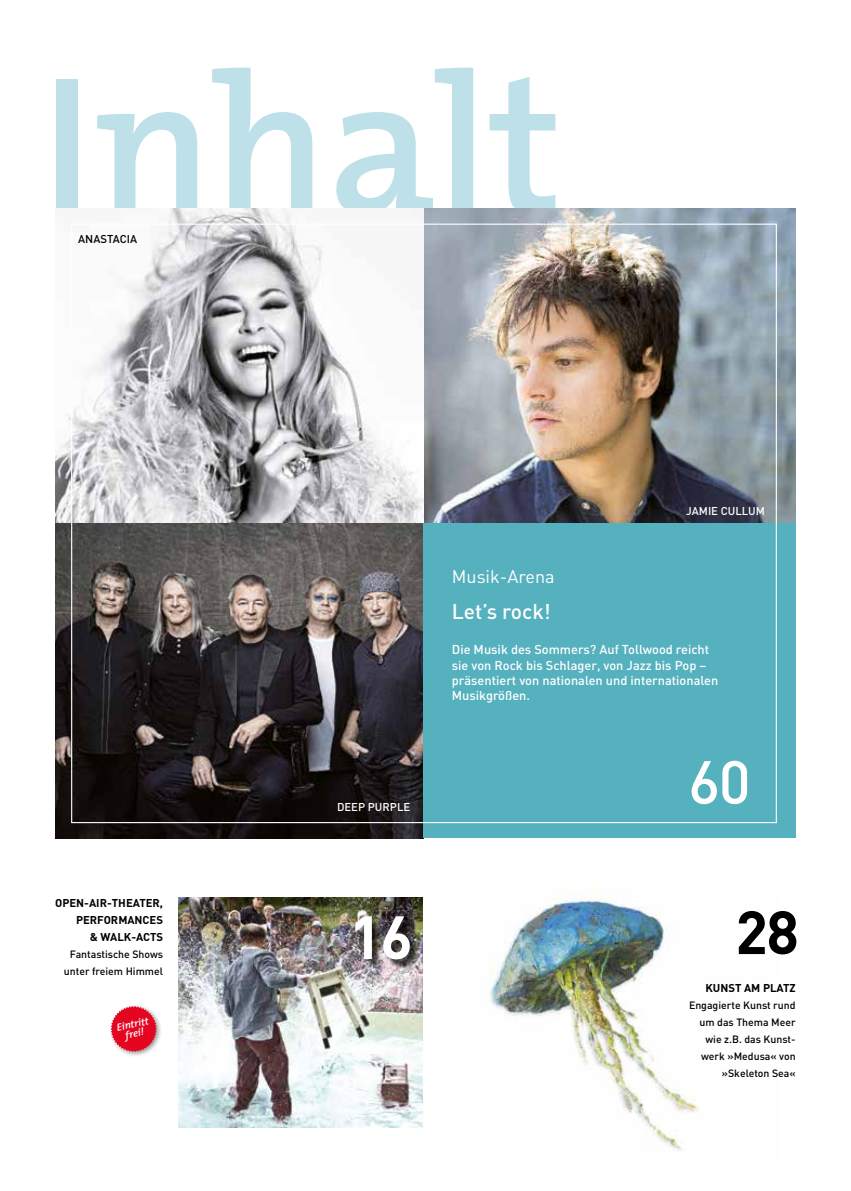
<style>
.page{position:relative;width:851px;height:1191px;background:#fff}
.page>*{position:absolute;margin:0;border:0;box-sizing:border-box;transform-origin:0 0}
.t1{font:600 198.3px "The Mix";color:#bee0e9}
.t2{font:700 60px "DIN";color:#fff}
.t3{font:700 60px "DIN";color:#000}
.t4{font:500 60px "DIN";color:#fff}
.t5{font:500 21px "DIN";color:#fff}
.t6{font:18px "DIN";color:#fff}
.t7{font:500 12.75px/15.3px "DIN";color:#fff}
.t8{font:700 11.25px/17px "DIN";color:#000;text-align:right}
.t9{font:500 11.25px "DIN";color:#fff}
.t10{font:500 11.25px "DIN";color:#000}
.t11{font:500 10.5px/17px "DIN";color:#000;text-align:right}
.t12{font:italic 600 10.35px/9.6px "The Mix";color:#fff;text-align:center}
</style>
<div class="page">
<img style="left:411px;top:889px;width:287px;height:262px">
<img style="left:423px;top:208px;width:372px;height:315px">
<svg style="left:55px;top:208px;width:368px;height:315px"></svg>
<img style="left:55px;top:523px;width:368px;height:315px">
<div style="left:423px;top:523px;width:372px;height:315px;background:#56b1bf"></div>
<img style="left:179px;top:897px;width:243px;height:230px">
<div style="left:356px;top:917px;width:64px;height:52px;background:#000;opacity:.75"></div>
<div style="left:108px;top:1003px;width:55px;height:55px;background:#000;opacity:.4"></div>
<svg style="left:111px;top:1006px;width:46px;height:46px"></svg>
<h1 class="t1" style="left:40px;top:-20px;width:523px">Inhalt</h1>
<p class="t10" style="left:78px;top:231px;width:60px">ANASTACIA</p>
<p class="t8" style="left:55px;top:894px;width:109px">OPEN-AIR-THEATER,<br>PERFORMANCES<br>&amp; WALK-ACTS</p>
<p class="t11" style="left:64px;top:945px;width:101px;text-align:center">Fantastische Shows unter freiem Himmel</p>
<p class="t12" style="left:116px;top:1022px;width:34px;rotate:-12deg">Eintritt frei!</p>
<h3 class="t6" style="left:452px;top:565px;width:104px">Musik-Arena</h3>
<p class="t9" style="left:686px;top:504px;width:80px">JAMIE CULLUM</p>
<p class="t9" style="left:337px;top:800px;width:75px">DEEP PURPLE</p>
<h3 class="t5" style="left:452px;top:598px;width:100px">Let’s rock!</h3>
<p class="t7" style="left:452px;top:641px;width:268px">Die Musik des Sommers? Auf Tollwood reicht sie von Rock bis Schlager, von Jazz bis Pop – präsentiert von nationalen und internationalen Musikgrößen.</p>
<h2 class="t4" style="left:688px;top:744px;width:64px">60</h2>
<h2 class="t2" style="left:349px;top:898px;width:65px">16</h2>
<h2 class="t3" style="left:735px;top:893px;width:65px">28</h2>
<p class="t8" style="left:705px;top:979px;width:92px">KUNST AM PLATZ</p>
<p class="t11" style="left:689px;top:996px;width:108px">Engagierte Kunst rund um das Thema Meer wie z.B. das Kunst&shy;werk »Medusa« von »Skeleton Sea«</p>
</div>
